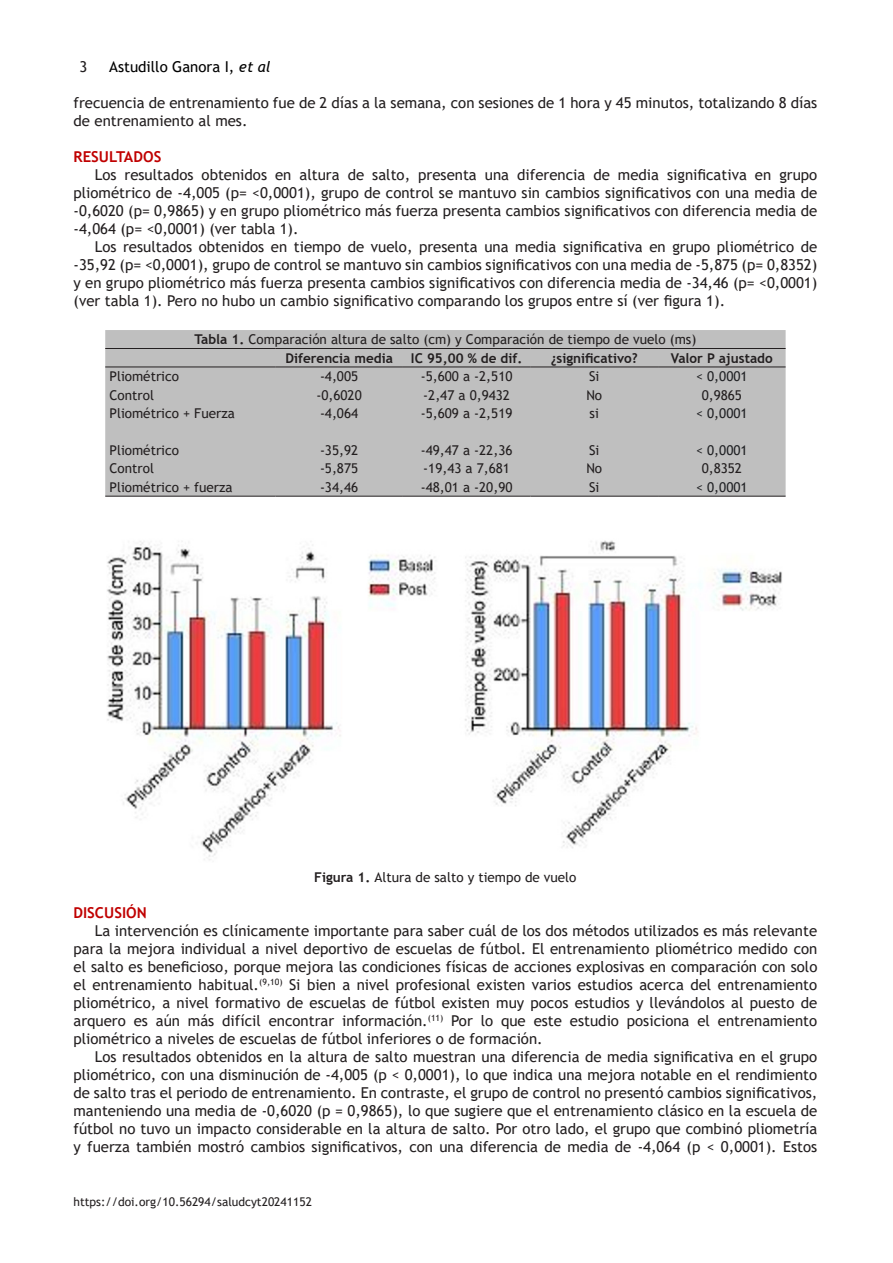
<style>
.page{position:relative;width:893px;height:1263px;background:#fff}
.page>*{position:absolute;margin:0;border:0;box-sizing:border-box;transform-origin:0 0}
.t1{font:15px/18px "Trebuchet MS";color:#231f20;text-align:justify}
.t2{font:15px "Trebuchet MS";color:#000}
.t3{font:700 15px "Trebuchet MS";color:#c00000}
.t4{font:13.5px "Trebuchet MS";color:#231f20}
.t5{font:700 13.5px "Trebuchet MS";color:#231f20}
.t6{font:13.5px "Trebuchet MS";color:#202124}
.t7{font:12px "Trebuchet MS";color:#231f20}
.s1{font-style:italic}
.s2{font-weight:700}
</style>
<div class="page">
<div style="left:105px;top:330px;width:681px;height:166px;background:#bfbfbf"></div>
<hr style="left:105px;top:348px;width:170px;height:1px;background:#231f20">
<hr style="left:275px;top:348px;width:128px;height:1px;background:#231f20">
<hr style="left:403px;top:348px;width:127px;height:1px;background:#231f20">
<hr style="left:530px;top:348px;width:128px;height:1px;background:#231f20">
<hr style="left:658px;top:348px;width:128px;height:1px;background:#231f20">
<hr style="left:105px;top:367px;width:170px;height:1px;background:#231f20">
<hr style="left:275px;top:367px;width:128px;height:1px;background:#231f20">
<hr style="left:403px;top:367px;width:127px;height:1px;background:#231f20">
<hr style="left:530px;top:367px;width:128px;height:1px;background:#231f20">
<hr style="left:658px;top:367px;width:128px;height:1px;background:#231f20">
<hr style="left:105px;top:496px;width:170px;height:1px;background:#231f20">
<hr style="left:275px;top:496px;width:128px;height:1px;background:#231f20">
<hr style="left:403px;top:496px;width:127px;height:1px;background:#231f20">
<hr style="left:530px;top:496px;width:128px;height:1px;background:#231f20">
<hr style="left:658px;top:496px;width:128px;height:1px;background:#231f20">
<img style="left:107px;top:540px;width:675px;height:320px">
<p class="t1" style="left:80px;top:58px;width:9px">3</p>
<p class="t2" style="left:109px;top:57px;width:163px">Astudillo Ganora I, <span class="s1">et al</span></p>
<p class="t1" style="left:74px;top:94px;width:745px">frecuencia de entrenamiento fue de 2 días a la semana, con sesiones de 1 hora y 45 minutos, totalizando 8 días de entrenamiento al mes.</p>
<p class="t3" style="left:74px;top:147px;width:89px">RESULTADOS</p>
<p class="t1" style="left:74px;top:166px;width:745px;text-indent:21px">Los resultados obtenidos en altura de salto, presenta una diferencia de media significativa en grupo pliométrico de -4,005 (p= &lt;0,0001), grupo de control se mantuvo sin cambios significativos con una media de -0,6020 (p= 0,9865) y en grupo pliométrico más fuerza presenta cambios significativos con diferencia media de -4,064 (p= &lt;0,0001) (ver tabla 1).</p>
<p class="t1" style="left:74px;top:238px;width:745px;text-indent:21px">Los resultados obtenidos en tiempo de vuelo, presenta una media significativa en grupo pliométrico de -35,92 (p= &lt;0,0001), grupo de control se mantuvo sin cambios significativos con una media de -5,875 (p= 0,8352) y en grupo pliométrico más fuerza presenta cambios significativos con diferencia media de -34,46 (p= &lt;0,0001) (ver tabla 1). Pero no hubo un cambio significativo comparando los grupos entre sí (ver figura 1).</p>
<p class="t4" style="left:194px;top:331px;width:503px"><span class="s2">Tabla 1.</span> Comparación altura de salto (cm) y Comparación de tiempo de vuelo (ms)</p>
<p class="t5" style="left:285px;top:349px;width:109px">Diferencia media</p>
<p class="t5" style="left:411px;top:349px;width:113px">IC 95,00 % de dif.</p>
<p class="t5" style="left:551px;top:349px;width:89px">¿significativo?</p>
<p class="t5" style="left:671px;top:349px;width:103px">Valor P ajustado</p>
<p class="t4" style="left:109px;top:368px;width:71px">Pliométrico</p>
<p class="t4" style="left:320px;top:368px;width:40px">-4,005</p>
<p class="t4" style="left:421px;top:368px;width:93px">-5,600 a -2,510</p>
<p class="t4" style="left:589px;top:368px;width:12px">Si</p>
<p class="t6" style="left:696px;top:368px;width:53px">&lt; 0,0001</p>
<p class="t4" style="left:109px;top:386px;width:46px">Control</p>
<p class="t4" style="left:316px;top:386px;width:47px">-0,6020</p>
<p class="t4" style="left:423px;top:386px;width:88px">-2,47 a 0,9432</p>
<p class="t4" style="left:586px;top:386px;width:17px">No</p>
<p class="t4" style="left:702px;top:386px;width:42px">0,9865</p>
<p class="t4" style="left:109px;top:405px;width:127px">Pliométrico + Fuerza</p>
<p class="t4" style="left:320px;top:405px;width:40px">-4,064</p>
<p class="t4" style="left:421px;top:405px;width:93px">-5,609 a -2,519</p>
<p class="t4" style="left:590px;top:405px;width:11px">si</p>
<p class="t6" style="left:696px;top:405px;width:53px">&lt; 0,0001</p>
<p class="t4" style="left:109px;top:442px;width:71px">Pliométrico</p>
<p class="t4" style="left:320px;top:442px;width:40px">-35,92</p>
<p class="t4" style="left:421px;top:442px;width:93px">-49,47 a -22,36</p>
<p class="t4" style="left:589px;top:442px;width:12px">Si</p>
<p class="t6" style="left:696px;top:442px;width:53px">&lt; 0,0001</p>
<p class="t4" style="left:109px;top:460px;width:46px">Control</p>
<p class="t4" style="left:320px;top:460px;width:40px">-5,875</p>
<p class="t4" style="left:423px;top:460px;width:88px">-19,43 a 7,681</p>
<p class="t4" style="left:586px;top:460px;width:17px">No</p>
<p class="t4" style="left:702px;top:460px;width:42px">0,8352</p>
<p class="t4" style="left:109px;top:479px;width:125px">Pliométrico + fuerza</p>
<p class="t4" style="left:320px;top:479px;width:40px">-34,46</p>
<p class="t4" style="left:421px;top:479px;width:93px">-48,01 a -20,90</p>
<p class="t4" style="left:589px;top:479px;width:12px">Si</p>
<p class="t6" style="left:696px;top:479px;width:53px">&lt; 0,0001</p>
<p class="t4" style="left:314px;top:869px;width:264px"><span class="s2">Figura 1.</span> Altura de salto y tiempo de vuelo</p>
<p class="t3" style="left:74px;top:903px;width:75px">DISCUSIÓN</p>
<p class="t1" style="left:74px;top:922px;width:745px;text-indent:21px">La intervención es clínicamente importante para saber cuál de los dos métodos utilizados es más relevante para la mejora individual a nivel deportivo de escuelas de fútbol. El entrenamiento pliométrico medido con el salto es beneficioso, porque mejora las condiciones físicas de acciones explosivas en comparación con solo el entrenamiento habitual.<sup>(9,10)</sup> Si bien a nivel profesional existen varios estudios acerca del entrenamiento pliométrico, a nivel formativo de escuelas de fútbol existen muy pocos estudios y llevándolos al puesto de arquero es aún más difícil encontrar información.<sup>(11)</sup> Por lo que este estudio posiciona el entrenamiento pliométrico a niveles de escuelas de fútbol inferiores o de formación.</p>
<p class="t1" style="left:74px;top:1048px;width:745px;text-indent:21px">Los resultados obtenidos en la altura de salto muestran una diferencia de media significativa en el grupo pliométrico, con una disminución de -4,005 (p &lt; 0,0001), lo que indica una mejora notable en el rendimiento de salto tras el periodo de entrenamiento. En contraste, el grupo de control no presentó cambios significativos, manteniendo una media de -0,6020 (p = 0,9865), lo que sugiere que el entrenamiento clásico en la escuela de fútbol no tuvo un impacto considerable en la altura de salto. Por otro lado, el grupo que combinó pliometría y fuerza también mostró cambios significativos, con una diferencia de media de -4,064 (p &lt; 0,0001). Estos</p>
<p class="t7" style="left:74px;top:1194px;width:240px">https://doi.org/10.56294/saludcyt20241152</p>
</div>
